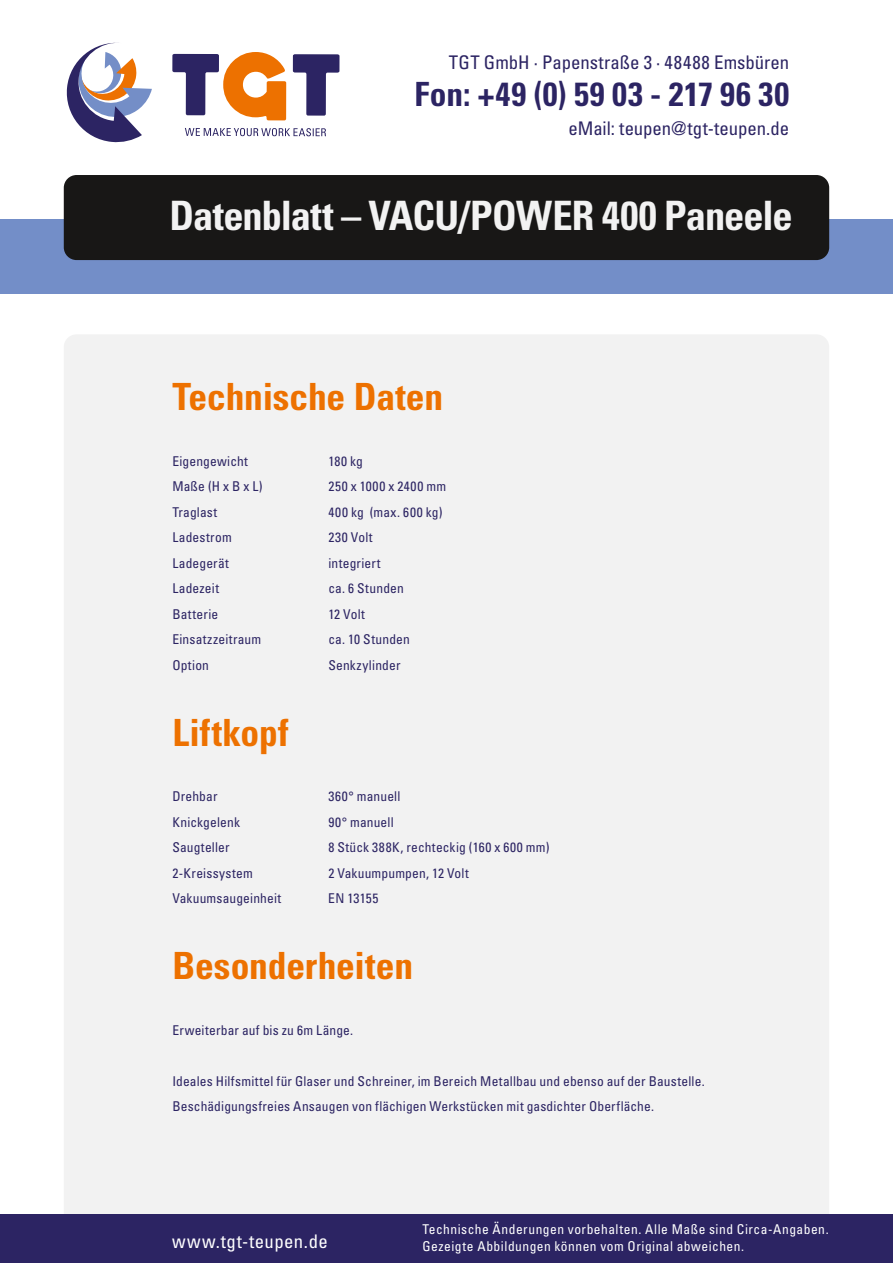
<style>
.page{position:relative;width:893px;height:1263px;background:#fff}
.page>*{position:absolute;margin:0;border:0;box-sizing:border-box;transform-origin:0 0}
.t1{font:700 condensed 40.5px "Univers";letter-spacing:-.025em;color:#f2f2f2}
.t2{font:700 condensed 37.5px "Univers";letter-spacing:-.005em;color:#ed7100}
.t3{font:700 condensed 33.45px "Univers";letter-spacing:.03em;color:#2c2463}
.t4{font:condensed 18.75px "Univers";letter-spacing:-.005em;color:#2c2463}
.t5{font:condensed 18.75px "Univers";letter-spacing:.03em;color:#fff}
.t6{font:condensed 13.5px/25.5px "Univers";letter-spacing:.015em;color:#2c2463}
.t7{font:condensed 13.5px/16.5px "Univers";letter-spacing:.035em;color:#fff}
.t8{font:condensed 13.5px "Univers";letter-spacing:.045em;color:#2c2463}
.t9{font:condensed 13.5px "Univers";letter-spacing:.055em;color:#2c2463}
</style>
<div class="page">
<div style="left:64px;top:335px;width:765px;height:879px;background:#f2f2f2"></div>
<div style="left:0;top:219px;width:893px;height:74px;background:#738ec8"></div>
<div style="left:0;top:1214px;width:893px;height:49px;background:#2c2463"></div>
<svg style="left:66px;top:42px;width:86px;height:101px"></svg>
<svg style="left:172px;top:52px;width:114px;height:68px"></svg>
<svg style="left:293px;top:54px;width:46px;height:62px"></svg>
<svg style="left:185px;top:128px;width:141px;height:8px"></svg>
<div style="left:64px;top:175px;width:765px;height:85px;background:#181716;border-radius:13px"></div>
<h3 class="t4" style="left:449px;top:50px;width:342px">TGT GmbH · Papenstraße 3 · 48488 Emsbüren</h3>
<h3 class="t3" style="left:414px;top:74px;width:376px">Fon: +49 (0) 59 03 - 217 96 30</h3>
<h3 class="t4" style="left:568px;top:117px;width:222px">eMail: teupen@tgt-teupen.de</h3>
<h1 class="t1" style="left:170px;top:191px;width:625px">Datenblatt – VACU/POWER 400 Paneele</h1>
<h2 class="t2" style="left:172px;top:374px;width:272px">Technische Daten</h2>
<p class="t6" style="left:172px;top:448px;width:77px">Eigengewicht</p>
<p class="t6" style="left:328px;top:448px;width:36px">180 kg</p>
<p class="t6" style="left:172px;top:473px;width:92px">Maße (H x B x L)</p>
<p class="t9" style="left:328px;top:478px;width:119px">250 x 1000 x 2400 mm</p>
<p class="t6" style="left:172px;top:499px;width:46px">Traglast</p>
<p class="t8" style="left:328px;top:503px;width:116px">400 kg (max. 600 kg)</p>
<p class="t6" style="left:172px;top:524px;width:61px">Ladestrom</p>
<p class="t6" style="left:328px;top:524px;width:46px">230 Volt</p>
<p class="t6" style="left:172px;top:550px;width:58px">Ladegerät</p>
<p class="t6" style="left:328px;top:550px;width:54px">integriert</p>
<p class="t6" style="left:172px;top:575px;width:48px">Ladezeit</p>
<p class="t6" style="left:328px;top:575px;width:77px">ca. 6 Stunden</p>
<p class="t6" style="left:172px;top:601px;width:47px">Batterie</p>
<p class="t6" style="left:328px;top:601px;width:38px">12 Volt</p>
<p class="t6" style="left:172px;top:626px;width:90px">Einsatzzeitraum</p>
<p class="t6" style="left:328px;top:626px;width:83px">ca. 10 Stunden</p>
<p class="t6" style="left:172px;top:652px;width:38px">Option</p>
<p class="t6" style="left:328px;top:652px;width:74px">Senkzylinder</p>
<h2 class="t2" style="left:172px;top:709px;width:118px">Liftkopf</h2>
<p class="t6" style="left:172px;top:783px;width:47px">Drehbar</p>
<p class="t6" style="left:328px;top:783px;width:74px">360° manuell</p>
<p class="t6" style="left:172px;top:809px;width:69px">Knickgelenk</p>
<p class="t6" style="left:328px;top:809px;width:67px">90° manuell</p>
<p class="t6" style="left:172px;top:834px;width:59px">Saugteller</p>
<p class="t6" style="left:328px;top:834px;width:223px">8 Stück 388K, rechteckig (160 x 600 mm)</p>
<p class="t6" style="left:172px;top:860px;width:82px">2-Kreissystem</p>
<p class="t6" style="left:328px;top:860px;width:142px">2 Vakuumpumpen, 12 Volt</p>
<p class="t6" style="left:172px;top:885px;width:110px">Vakuumsaugeinheit</p>
<p class="t6" style="left:328px;top:885px;width:52px">EN 13155</p>
<h2 class="t2" style="left:172px;top:943px;width:242px">Besonderheiten</h2>
<p class="t6" style="left:172px;top:1017px;width:182px">Erweiterbar auf bis zu 6m Länge.</p>
<p class="t6" style="left:172px;top:1068px;width:534px">Ideales Hilfsmittel für Glaser und Schreiner, im Bereich Metallbau und ebenso auf der Baustelle.<br>Beschädigungsfreies Ansaugen von flächigen Werkstücken mit gasdichter Oberfläche.</p>
<h3 class="t5" style="left:172px;top:1229px;width:157px">www.tgt-teupen.de</h3>
<p class="t7" style="left:423px;top:1221px;width:408px">Technische Änderungen vorbehalten. Alle Maße sind Circa-Angaben.<br>Gezeigte Abbildungen können vom Original abweichen.</p>
</div>
